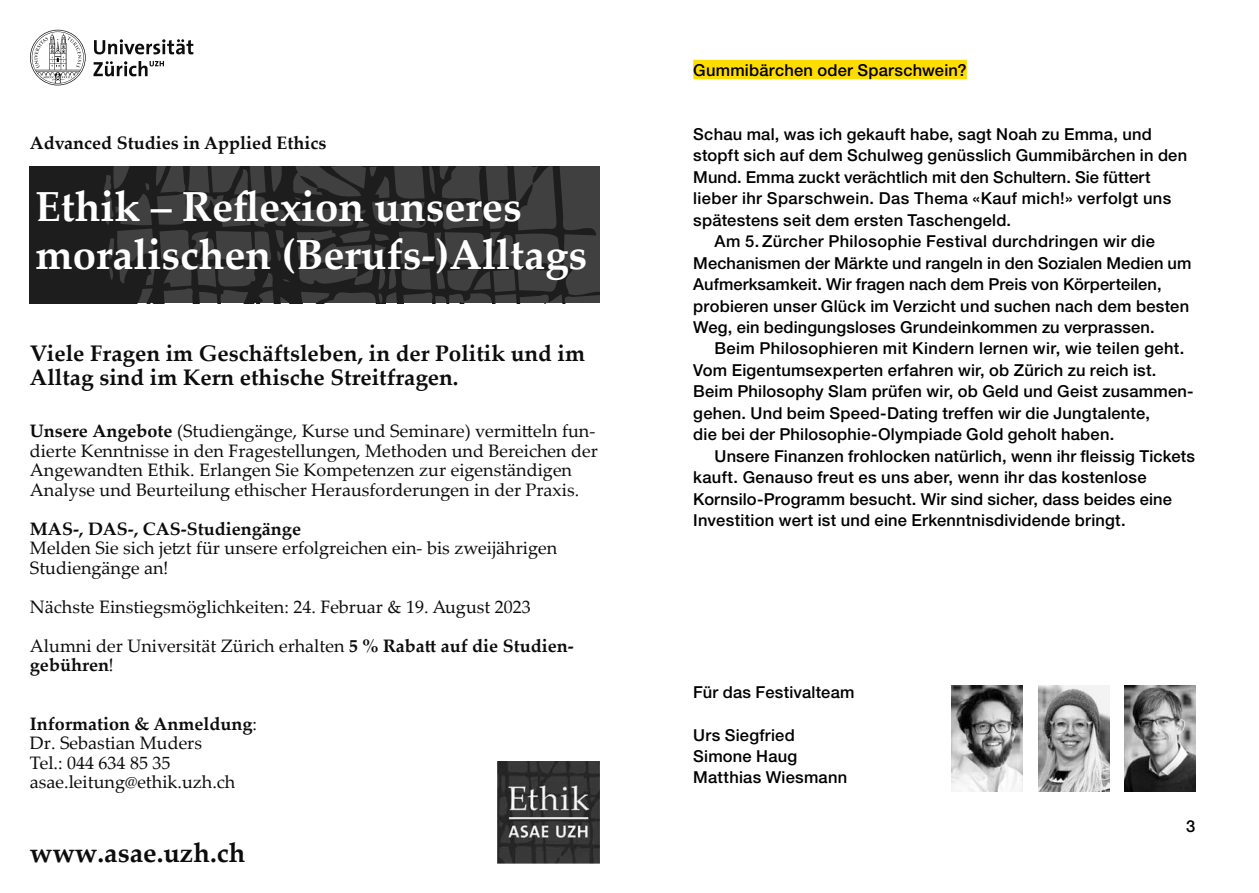
<style>
.page{position:relative;width:1259px;height:893px;background:#fff}
.page>*{position:absolute;margin:0;border:0;box-sizing:border-box;transform-origin:0 0}
.t1{font:700 42px/48px "Palatino Linotype";color:#fff}
.t2{font:700 27px "Palatino Linotype";color:#0c0c0c}
.t3{font:700 22.5px/24px "Palatino Linotype";color:#0c0c0c}
.t4{font:18px/19.5px "Palatino Linotype";color:#0c0c0c}
.t5{font:700 18px "Palatino Linotype";color:#0c0c0c}
.t6{font:500 16.5px/21.5px "Helvetica Neue LT Std";letter-spacing:.015em;color:#000}
.s1{font-weight:700}
.s2{font-weight:400}
</style>
<div class="page">
<svg style="left:30px;top:30px;width:163px;height:55px"></svg>
<svg style="left:30px;top:166px;width:570px;height:137px;background:#2e2e2e"></svg>
<img style="left:497px;top:761px;width:103px;height:102px">
<div style="left:693px;top:60px;width:274px;height:19px;background:#fd0"></div>
<img style="left:1038px;top:685px;width:71px;height:106px">
<img style="left:1124px;top:685px;width:71px;height:106px">
<img style="left:952px;top:685px;width:70px;height:106px">
<p class="t5" style="left:30px;top:130px;width:298px">Advanced Studies in Applied Ethics</p>
<h1 class="t1" style="left:36px;top:181px;width:553px">Ethik ‒ Reflexion unseres moralischen (Berufs-)Alltags</h1>
<h3 class="t3" style="left:30px;top:340px;width:556px">Viele Fragen im Geschäftsleben, in der Politik und im<br>Alltag sind im Kern ethische Streitfragen.</h3>
<p class="t4" style="left:30px;top:421px;width:569px"><span class="s1">Unsere Angebote</span> (Studiengänge, Kurse und Seminare) vermitteln fun&shy;dierte Kenntnisse in den Fragestellungen, Methoden und Bereichen der Angewandten Ethik. Erlangen Sie Kompetenzen zur eigenständigen Analyse und Beurteilung ethischer Herausforderungen in der Praxis.</p>
<p class="t5" style="left:30px;top:516px;width:272px">MAS-, DAS-, CAS-Studiengänge</p>
<p class="t4" style="left:30px;top:538px;width:529px">Melden Sie sich jetzt für unsere erfolgreichen ein- bis zweijährigen<br>Studiengänge an!</p>
<p class="t4" style="left:30px;top:587px;width:545px;line-height:39px">Nächste Einstiegsmöglichkeiten: 24. Februar &amp; 19. August 2023<br>Alumni der Universität Zürich erhalten <span class="s1">5 % Rabatt auf die Studien-</span></p>
<p class="t5" style="left:30px;top:652px;width:85px">gebühren<span class="s2">!</span></p>
<p class="t4" style="left:30px;top:713px;width:228px"><span class="s1">Information &amp; Anmeldung</span>:<br>Dr. Sebastian Muders<br>Tel.: 044 634 85 35 asae.leitung@ethik.uzh.ch</p>
<h2 class="t2" style="left:30px;top:834px;width:217px">www.asae.uzh.ch</h2>
<p class="t6" style="left:693px;top:59px;width:275px">Gummibärchen oder Sparschwein?</p>
<p class="t6" style="left:693px;top:123px;width:460px">Schau mal, was ich gekauft habe, sagt Noah zu Emma, und</p>
<p class="t6" style="left:693px;top:145px;width:495px">stopft sich auf dem Schulweg genüsslich Gummibärchen in den</p>
<p class="t6" style="left:693px;top:166px;width:459px">Mund. Emma zuckt verächtlich mit den Schultern. Sie füttert</p>
<p class="t6" style="left:693px;top:188px;width:479px">lieber ihr Sparschwein. Das Thema «Kauf mich!» verfolgt uns</p>
<p class="t6" style="left:693px;top:209px;width:319px">spätestens seit dem ersten Taschengeld.</p>
<p class="t6" style="left:714px;top:230px;width:442px">Am 5. Zürcher Philosophie Festival durchdringen wir die</p>
<p class="t6" style="left:693px;top:252px;width:500px">Mechanismen der Märkte und rangeln in den Sozialen Medien um</p>
<p class="t6" style="left:693px;top:273px;width:470px">Aufmerksamkeit. Wir fragen nach dem Preis von Körperteilen,</p>
<p class="t6" style="left:693px;top:295px;width:497px">probieren unser Glück im Verzicht und suchen nach dem besten</p>
<p class="t6" style="left:693px;top:316px;width:463px">Weg, ein bedingungsloses Grundeinkommen zu verprassen.</p>
<p class="t6" style="left:714px;top:338px;width:471px">Beim Philosophieren mit Kindern lernen wir, wie teilen geht.</p>
<p class="t6" style="left:693px;top:359px;width:464px">Vom Eigentumsexperten erfahren wir, ob Zürich zu reich ist.</p>
<p class="t6" style="left:693px;top:381px;width:502px">Beim Philosophy Slam prüfen wir, ob Geld und Geist zusammen-</p>
<p class="t6" style="left:693px;top:402px;width:458px">gehen. Und beim Speed-Dating treffen wir die Jungtalente,</p>
<p class="t6" style="left:693px;top:423px;width:422px">die bei der Philosophie-Olympiade Gold geholt haben.</p>
<p class="t6" style="left:714px;top:445px;width:482px">Unsere Finanzen frohlocken natürlich, wenn ihr fleissig Tickets</p>
<p class="t6" style="left:693px;top:466px;width:455px">kauft. Genauso freut es uns aber, wenn ihr das kostenlose</p>
<p class="t6" style="left:693px;top:488px;width:480px">Kornsilo-Programm besucht. Wir sind sicher, dass beides eine</p>
<p class="t6" style="left:693px;top:509px;width:434px">Investition wert ist und eine Erkenntnisdividende bringt.</p>
<p class="t6" style="left:693px;top:681px;width:163px">Für das Festivalteam</p>
<p class="t6" style="left:693px;top:724px;width:155px">Urs Siegfried<br>Simone Haug<br>Matthias Wiesmann</p>
<p class="t6" style="left:1186px;top:815px;width:11px">3</p>
</div>
